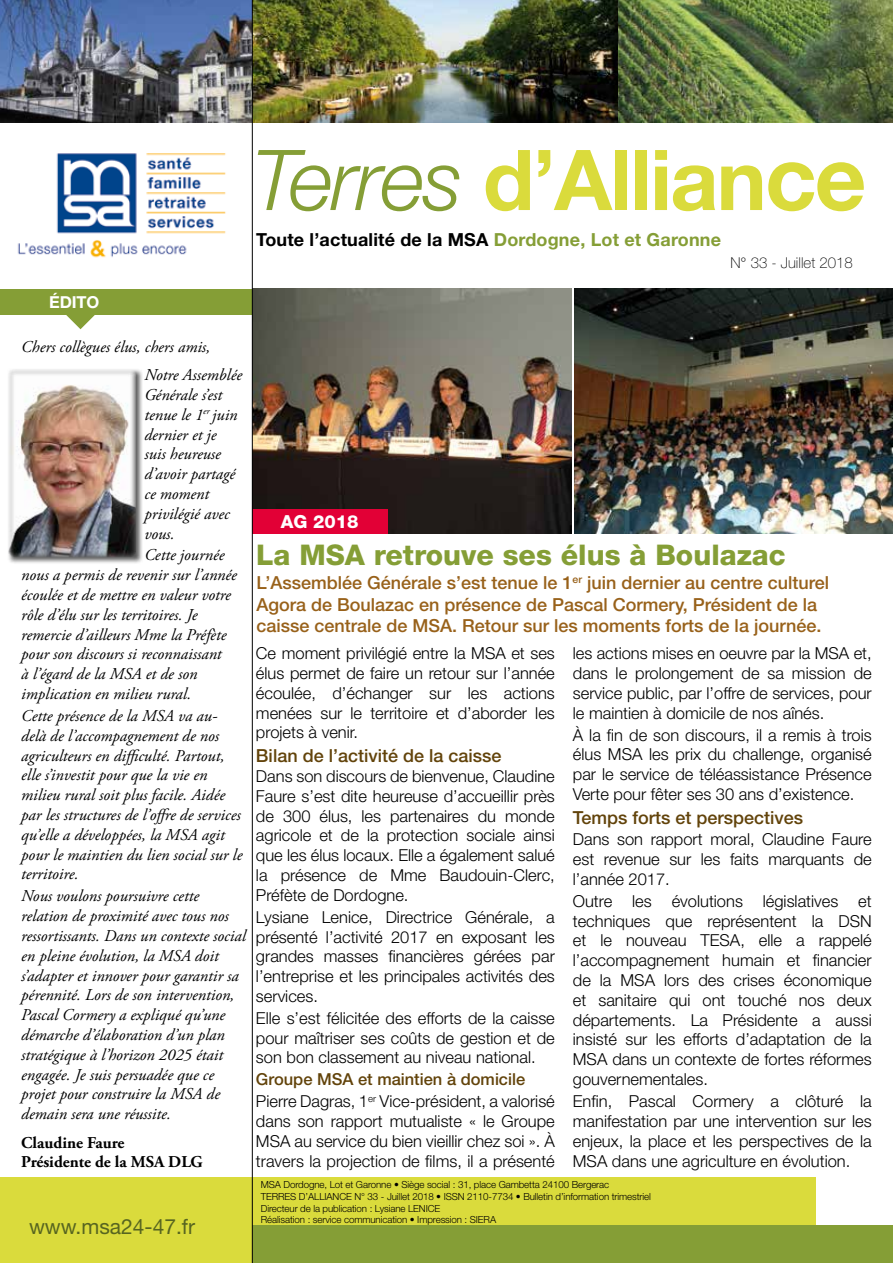
<style>
.page{position:relative;width:893px;height:1263px;background:#fff}
.page>*{position:absolute;margin:0;border:0;box-sizing:border-box;transform-origin:0 0}
.t1{font:700 84px "Helvetica Neue LT Std";letter-spacing:-.02em;color:#dadb3c}
.t2{font:800 28.5px "Helvetica Neue LT Std";color:#859e36}
.t3{font:21px "Helvetica Neue LT Std";color:#576520}
.t4{font:500 18px/21.6px "Helvetica Neue LT Std";color:#98611a}
.t5{font:500 18px "Helvetica Neue LT Std";color:#62430a}
.t6{font:700 18px "Helvetica Neue LT Std";letter-spacing:.01em;color:#000}
.t7{font:800 18px "Helvetica Neue LT Std";color:#fff}
.t8{font:300 16.5px/19.8px "Helvetica Neue LT Std";color:#000;text-align:justify}
.t9{font:italic 16.5px/19.8px "Adobe Garamond Pro";color:#000}
.t10{font:700 16.5px/19.8px "Adobe Garamond Pro";color:#000}
.t11{font:700 16.5px "Helvetica Neue LT Std";letter-spacing:-.01em;color:#fff}
.t12{font:100 15px "Helvetica Neue LT Std";color:#000}
.t13{font:300 9.75px/11.7px "Helvetica Neue LT Std";letter-spacing:-.01em;color:#000}
.s1{font-weight:300;font-style:italic;color:#859e36}
.s2{font-size:90px}
.s3{color:#859e36}
.s4{font-weight:500;color:#62430a}
</style>
<div class="page">
<img style="left:253px;top:289px;width:318px;height:245px">
<img style="left:574px;top:289px;width:319px;height:245px">
<img style="left:0;top:0;width:252px;height:122px">
<img style="left:17px;top:153px;width:209px;height:105px">
<div style="left:0;top:1178px;width:816px;height:85px;background:#dadb3c"></div>
<div style="left:252px;top:1226px;width:641px;height:37px;background:#859e36"></div>
<div style="left:0;top:289px;width:252px;height:25px;background:#859e36"></div>
<svg style="left:66px;top:314px;width:29px;height:15px"></svg>
<img style="left:253px;top:0;width:365px;height:122px">
<div style="left:252px;top:509px;width:136px;height:25px;background:#e20036"></div>
<img style="left:618px;top:0;width:275px;height:122px">
<div style="left:7px;top:369px;width:136px;height:196px;background:#000;opacity:.65"></div>
<img style="left:9px;top:370px;width:127px;height:187px">
<hr style="left:252px;top:0;width:1px;height:1263px;background:#000">
<p class="t11" style="left:49px;top:291px;width:52px">ÉDITO</p>
<h1 class="t1" style="left:252px;top:128px;width:616px"><span class="s1">Terres</span> d’Allian<span class="s2">ce</span></h1>
<p class="t6" style="left:256px;top:228px;width:466px">Toute l’actualité de la MSA <span class="s3">Dordogne, Lot et Garonne</span></p>
<p class="t12" style="left:730px;top:254px;width:124px">N° 33 - Juillet 2018</p>
<p class="t9" style="left:144px;top:333px;width:99px;line-height:28.3px;text-indent:-123px">Chers collègues élus, chers amis,<br>Notre Assemblée</p>
<p class="t9" style="left:144px;top:385px;width:95px">Générale s’est tenue le 1<sup>er</sup> juin dernier et je suis heureuse d’avoir partagé ce moment privilégié avec vous.</p>
<p class="t9" style="left:21px;top:546px;width:217px;text-indent:123px">Cette journée nous a permis de revenir sur l’année écoulée et de mettre en valeur votre rôle d’élu sur les territoires. Je remercie d’ailleurs Mme la Préfète pour son discours si reconnaissant<br>à l’égard de la MSA et de son implication en milieu rural.</p>
<p class="t9" style="left:21px;top:706px;width:223px">Cette présence de la MSA va au&shy;delà de l’accompagnement de nos agriculteurs en difficulté. Partout, elle s’investit pour que la vie en milieu rural soit plus facile. Aidée par les structures de l’offre de services qu’elle a développées, la MSA agit pour le maintien du lien social sur le territoire.</p>
<p class="t9" style="left:21px;top:887px;width:226px">Nous voulons poursuivre cette relation de proximité avec tous nos ressortissants. Dans un contexte social en pleine évolution, la MSA doit s’adapter et innover pour garantir sa pérennité. Lors de son intervention, Pascal Cormery a expliqué qu’une démarche d’élaboration d’un plan stratégique à l’horizon 2025 était engagée. Je suis persuadée que ce projet pour construire la MSA de demain sera une réussite.</p>
<p class="t10" style="left:21px;top:1133px;width:183px">Claudine Faure<br>Présidente de la MSA DLG</p>
<p class="t3" style="left:29px;top:1214px;width:168px">www.msa24-47.fr</p>
<p class="t7" style="left:281px;top:511px;width:79px">ag 2018</p>
<h2 class="t2" style="left:256px;top:538px;width:531px">La MSA retrouve ses élus à Boulazac</h2>
<p class="t4" style="left:256px;top:572px;width:574px">L’Assemblée Générale s’est tenue le 1<sup>er</sup> juin dernier au centre culturel<br>Agora de Boulazac en présence de Pascal Cormery, Président de la caisse centrale de MSA. Retour sur les moments forts de la journée.</p>
<p class="t8" style="left:256px;top:643px;width:300px">Ce moment privilégié entre la MSA et ses élus permet de faire un retour sur l’année écoulée, d’échanger sur les actions menées sur le territoire et d’aborder les projets à venir.</p>
<p class="t5" style="left:256px;top:745px;width:247px">Bilan de l’activité de la caisse</p>
<p class="t8" style="left:256px;top:766px;width:300px">Dans son discours de bienvenue, Claudine Faure s’est dite heureuse d’accueillir près de 300 élus, les partenaires du monde agricole et de la protection sociale ainsi que les élus locaux. Elle a également salué la présence de Mme Baudouin-Clerc, Préfète de Dordogne.</p>
<p class="t8" style="left:256px;top:906px;width:300px">Lysiane Lenice, Directrice Générale, a présenté l’activité 2017 en exposant les grandes masses financières gérées par l’entreprise et les principales activités des services.</p>
<p class="t8" style="left:256px;top:1008px;width:300px">Elle s’est félicitée des efforts de la caisse pour maîtriser ses coûts de gestion et de son bon classement au niveau national.</p>
<p class="t8" style="left:256px;top:1068px;width:300px;line-height:21.9px"><span class="s4">Groupe MSA et maintien à domicile<br></span>Pierre Dagras, 1<sup>er</sup> Vice-président, a valorisé</p>
<p class="t8" style="left:256px;top:1111px;width:300px">dans son rapport mutualiste « le Groupe MSA au service du bien vieillir chez soi ». À travers la projection de films, il a présenté</p>
<p class="t8" style="left:573px;top:643px;width:300px">les actions mises en oeuvre par la MSA et, dans le prolongement de sa mission de service public, par l’offre de services, pour le maintien à domicile de nos aînés.</p>
<p class="t8" style="left:573px;top:724px;width:300px">À la fin de son discours, il a remis à trois élus MSA les prix du challenge, organisé par le service de téléassistance Présence Verte pour fêter ses 30 ans d’existence.</p>
<p class="t5" style="left:573px;top:806px;width:232px">Temps forts et perspectives</p>
<p class="t8" style="left:573px;top:829px;width:300px">Dans son rapport moral, Claudine Faure est revenue sur les faits marquants de l’année 2017.</p>
<p class="t8" style="left:573px;top:891px;width:300px">Outre les évolutions législatives et techniques que représentent la DSN et le nouveau TESA, elle a rappelé l’accompagnement humain et financier de la MSA lors des crises économique et sanitaire qui ont touché nos deux départements. La Présidente a aussi insisté sur les efforts d’adaptation de la MSA dans un contexte de fortes réformes gouvernementales.</p>
<p class="t8" style="left:573px;top:1091px;width:300px">Enfin, Pascal Cormery a clôturé la manifestation par une intervention sur les enjeux, la place et les perspectives de la MSA dans une agriculture en évolution.</p>
<p class="t13" style="left:261px;top:1178px;width:392px">MSA Dordogne, Lot et Garonne • Siège social : 31, place Gambetta 24100 Bergerac<br>TERRES D’ALLIANCE N° 33 - Juillet 2018 • ISSN 2110-7734 • Bulletin d’information trimestriel Directeur de la publication : Lysiane LENICE<br>Réalisation : service communication • Impression : SIERA</p>
</div>
